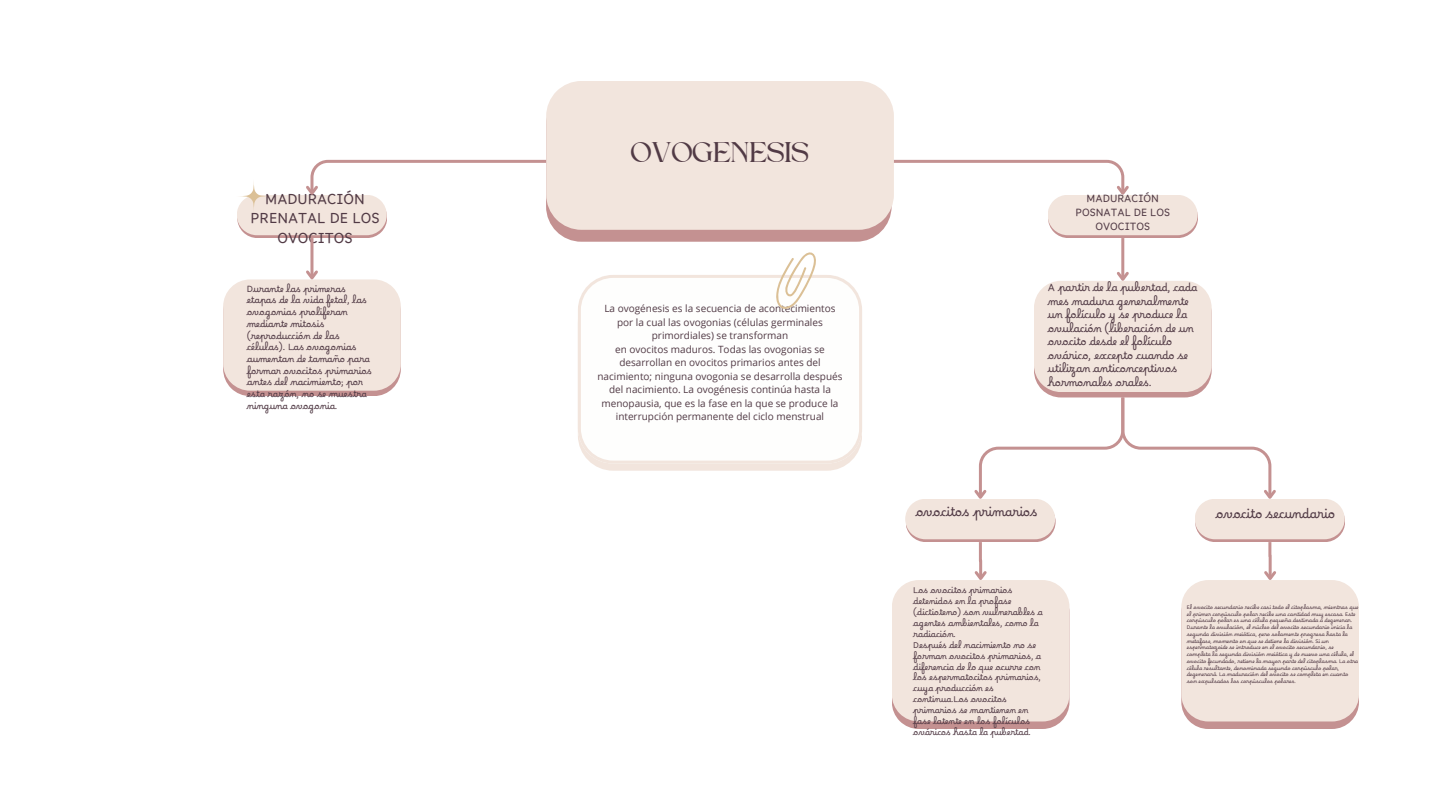
<style>
.page{position:relative;width:1440px;height:810px;background:#fff}
.page>*{position:absolute;margin:0;border:0;box-sizing:border-box;transform-origin:0 0}
.t1{font:29.1px "Higuen";color:#513a45}
.t2{font:14px/19.5px "Borel";color:#513a45;text-align:center}
.t3{font:12px "Borel";color:#513a45}
.t4{font:10.2px/14.2px "Borel";color:#513a45;text-align:center}
.t5{font:10px/13.5px "Open Sans";color:#513a45;text-align:center}
.t6{font:10px/13.5px "Borel";color:#513a45}
.t7{font:8.7px/11.7px "Borel";color:#513a45}
.t8{font:8.1px/10.9px "Borel";color:#513a45}
.t9{font:5px/6.8px "Borel";color:#513a45}
</style>
<div class="page">
<div style="left:546px;top:89px;width:346px;height:153px;background:#c49191;border-radius:35px"></div>
<div style="left:546px;top:81px;width:348px;height:149px;background:#f2e5dd"></div>
<svg style="left:237px;top:158px;width:312px;height:80px"></svg>
<hr style="left:310px;top:238px;width:3px;height:40px;background:#c49191">
<svg style="left:223px;top:268px;width:178px;height:128px;background:#f1e4dd"></svg>
<svg style="left:891px;top:158px;width:307px;height:80px"></svg>
<hr style="left:1121px;top:238px;width:3px;height:41px;background:#c49191">
<svg style="left:892px;top:269px;width:467px;height:460px"></svg>
<div style="left:578px;top:288px;width:284px;height:183px;background:#f2e5dd;border-radius:35px"></div>
<div style="left:578px;top:275px;width:284px;height:188px;background:#fefefd"></div>
<svg style="left:776px;top:252px;width:42px;height:58px"></svg>
<h1 class="t2" style="left:251px;top:189px;width:130px">MADURACIÓN<br>PRENATAL DE LOS<br>OVOCITOS</h1>
<h5 class="t1" style="left:631px;top:141px;width:180px">OVOGENESIS</h5>
<h4 class="t4" style="left:1076px;top:191px;width:96px">MADURACIÓN<br>POSNATAL DE LOS<br>OVOCITOS</h4>
<h5 class="t7" style="left:247px;top:283px;width:127px">Durante las primeras etapas de la vida fetal, las ovogonias proliferan mediante mitosis (reproducción de las células). Las ovogonias aumentan de tamaño para formar ovocitos primarios antes del nacimiento; por esta razón, no se muestra ninguna ovogonia.</h5>
<h6 class="t6" style="left:1048px;top:281px;width:151px">A partir de la pubertad, cada mes madura generalmente un folículo y se produce la ovulación (liberación de un ovocito desde el folículo ovárico, excepto cuando se utilizan anticonceptivos hormonales orales.</h6>
<h2 class="t5" style="left:597px;top:302px;width:247px">La ovogénesis es la secuencia de acontecimientos por la cual las ovogonias (células germinales primordiales) se transforman<br>en ovocitos maduros. Todas las ovogonias se desarrollan en ovocitos primarios antes del nacimiento; ninguna ovogonia se desarrolla después del nacimiento. La ovogénesis continúa hasta la menopausia, que es la fase en la que se produce la interrupción permanente del ciclo menstrual</h2>
<p class="t3" style="left:916px;top:505px;width:123px">ovocitos primarios</p>
<h3 class="t3" style="left:1216px;top:506px;width:121px">ovocito secundario</h3>
<h3 class="t8" style="left:913px;top:585px;width:131px">Los ovocitos primarios detenidos en la profase (dictioteno) son vulnerables a agentes ambientales, como la radiación.<br>Después del nacimiento no se forman ovocitos primarios, a diferencia de lo que ocurre con los espermatocitos primarios, cuya producción es continua.Los ovocitos primarios se mantienen en fase latente en los folículos ováricos hasta la pubertad.</h3>
<p class="t9" style="left:1187px;top:604px;width:173px">El ovocito secundario recibe casi todo el citoplasma, mientras que el primer corpúsculo polar recibe una cantidad muy escasa. Este corpúsculo polar es una célula pequeña destinada a degenerar.<br>Durante la ovulación, el núcleo del ovocito secundario inicia la segunda división meiótica, pero solamente progresa hasta la metafase, momento en que se detiene la división. Si un espermatozoide se introduce en el ovocito secundario, se completa la segunda división meiótica y de nuevo una célula, el ovocito fecundado, retiene la mayor parte del citoplasma. La otra célula resultante, denominada segundo corpúsculo polar, degenerará. La maduración del ovocito se completa en cuanto son expulsados los corpúsculos polares.</p>
</div>
